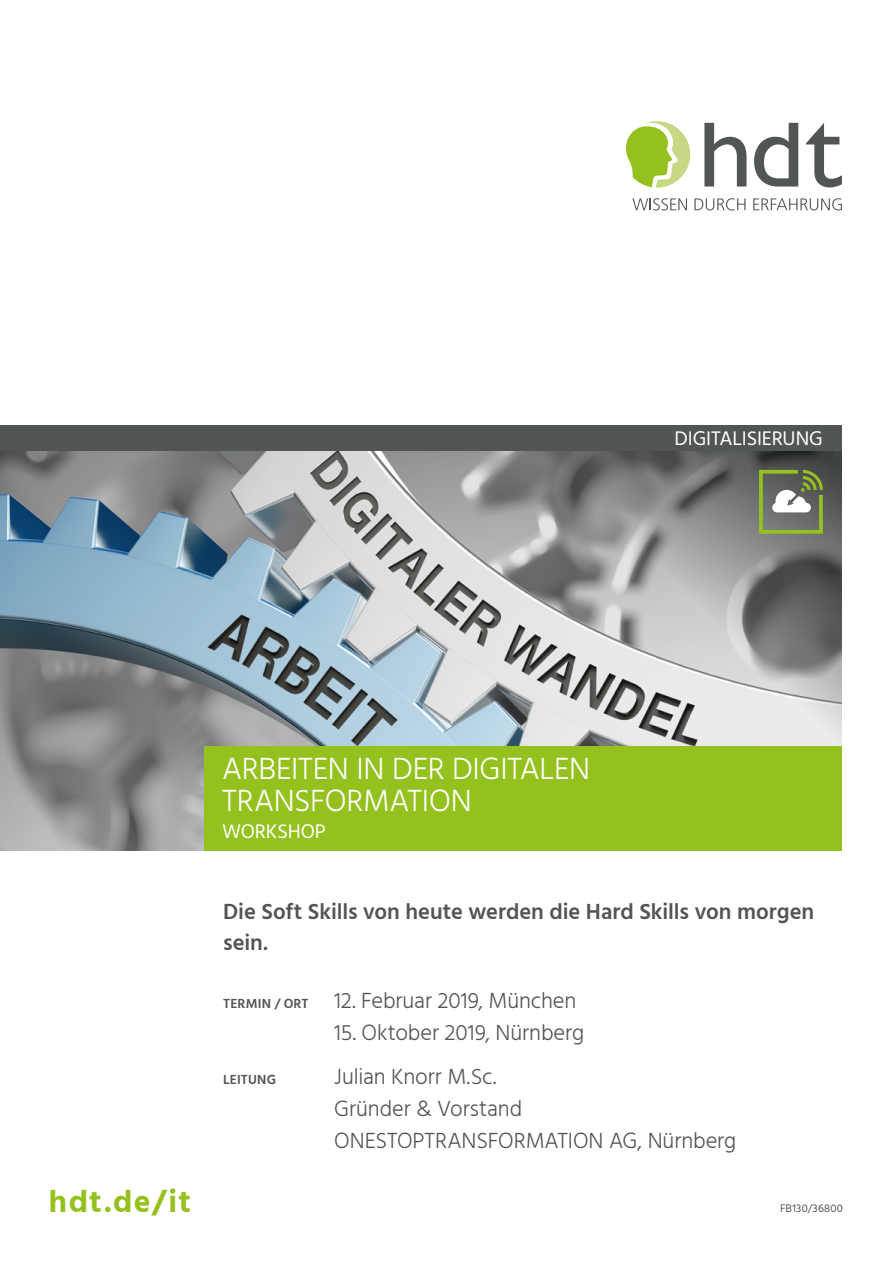
<style>
.page{position:relative;width:893px;height:1263px;background:#fff}
.page>*{position:absolute;margin:0;border:0;box-sizing:border-box;transform-origin:0 0}
.t1{font:300 31.5px/31.5px "Hind";letter-spacing:-.005em;color:#fff}
.t2{font:700 31.5px "Hind";letter-spacing:.045em;color:#95c11f}
.t3{font:300 22.5px/32px "Hind";letter-spacing:-.005em;color:#525556}
.t4{font:600 22.5px/32px "Hind";letter-spacing:-.005em;color:#525556}
.t5{font:20.25px "Hind";letter-spacing:-.005em;color:#fff}
.t6{font:600 13.5px "Hind";letter-spacing:.01em;color:#525556}
.t7{font:11.25px "Hind";letter-spacing:.02em;color:#525556}
.s1{font-weight:600;font-size:13.5px}
</style>
<div class="page">
<svg style="left:704px;top:123px;width:42px;height:64px"></svg>
<svg style="left:806px;top:123px;width:36px;height:64px"></svg>
<svg style="left:754px;top:123px;width:44px;height:64px"></svg>
<svg style="left:632px;top:198px;width:55px;height:12px"></svg>
<svg style="left:694px;top:198px;width:51px;height:12px"></svg>
<svg style="left:753px;top:198px;width:89px;height:12px"></svg>
<svg style="left:626px;top:121px;width:64px;height:67px"></svg>
<img style="left:0;top:451px;width:549px;height:399px">
<svg style="left:549px;top:451px;width:293px;height:295px;background:#9f9f9f"></svg>
<div style="left:0;top:425px;width:842px;height:26px;background:#525556"></div>
<div style="left:204px;top:746px;width:638px;height:104px;background:#95c11f"></div>
<svg style="left:759px;top:470px;width:64px;height:64px;background:#848f6b"></svg>
<p class="t5" style="left:674px;top:424px;width:150px">DIGITALISIERUNG</p>
<h1 class="t2" style="left:49px;top:1183px;width:143px">hdt.de/it</h1>
<h1 class="t1" style="left:222px;top:755px;width:369px">ARBEITEN IN DER DIGITALEN<br>TRANSFORMATION</h1>
<p class="t5" style="left:222px;top:817px;width:105px">WORKSHOP</p>
<p class="t4" style="left:223px;top:896px;width:592px">Die Soft Skills von heute werden die Hard Skills von morgen sein.</p>
<p class="t3" style="left:223px;top:985px;width:355px"><span class="s1">TERMIN / ORT</span> 12. Februar 2019, München</p>
<p class="t3" style="left:334px;top:1017px;width:251px">15. Oktober 2019, Nürnberg</p>
<p class="t6" style="left:223px;top:1070px;width:54px">LEITUNG</p>
<p class="t3" style="left:334px;top:1062px;width:404px">Julian Knorr M.Sc.<br>Gründer &amp; Vorstand<br>ONESTOPTRANSFORMATION AG, Nürnberg</p>
<p class="t7" style="left:780px;top:1201px;width:64px">FB130/36800</p>
</div>
